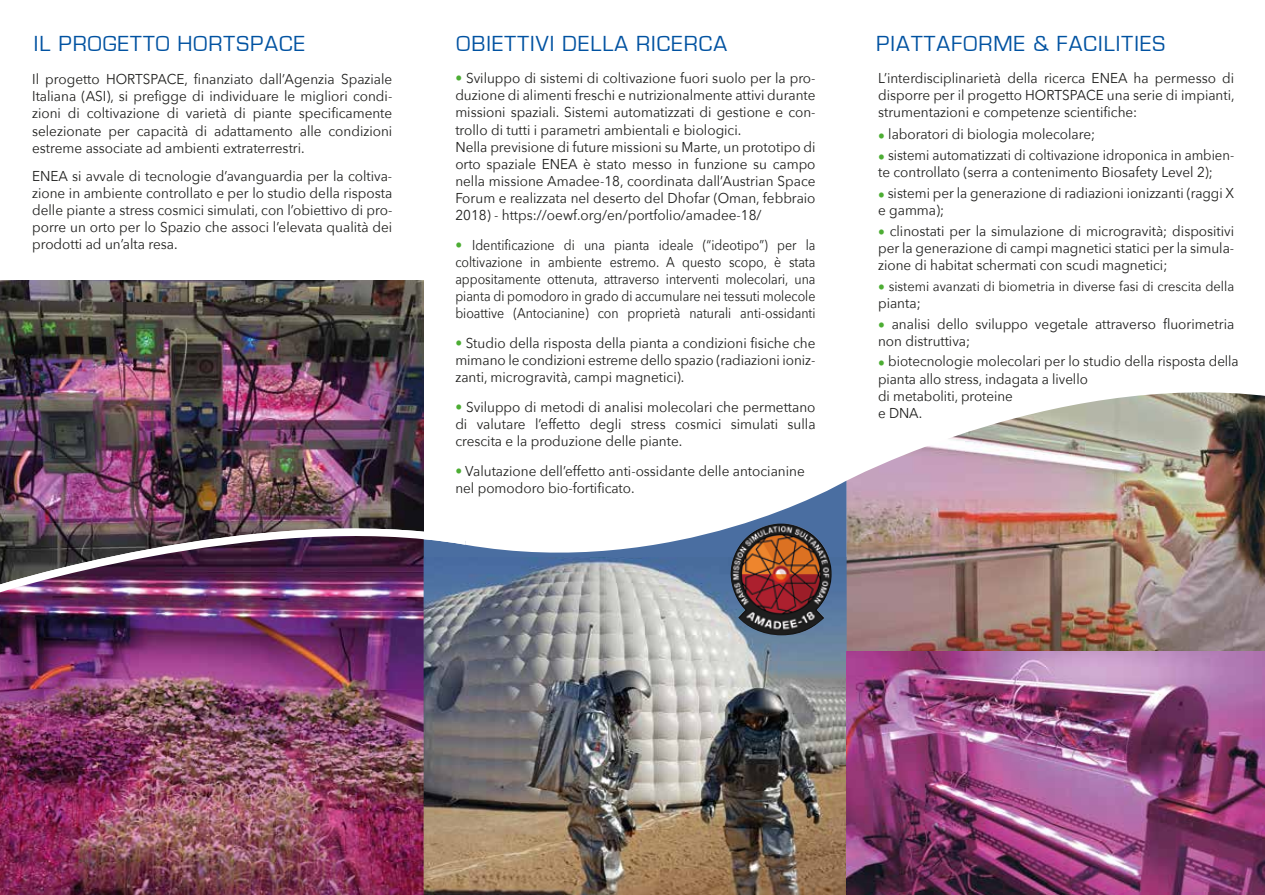
<style>
.page{position:relative;width:1265px;height:895px;background:#fff}
.page>*{position:absolute;margin:0;border:0;box-sizing:border-box;transform-origin:0 0}
.t1{font:22.5px "Eurostile";letter-spacing:.05em;color:#0052a1}
.t2{font:14.25px/17.1px "Avenir Next";color:#1d1d1b;text-align:justify;scale:.95 1}
.t3{font:14.25px/17.1px "Avenir Next";color:#1d1d1b;text-align:justify;scale:.87 1}
.t4{font:14.25px/17.1px "Avenir Next";color:#1d1d1b;scale:.94 1}
.t5{font:14.25px/17.1px "Avenir Next";color:#1d1d1b;scale:.92 1}
.t6{font:13.5px "Avenir Next";color:#1d1d1b;scale:.95 1}
.s1{color:#4cad33}
.s2{font-size:14.25px;color:#4cad33}
</style>
<div class="page">
<img style="left:0;top:280px;width:423px;height:197px">
<img style="left:423px;top:599px;width:423px;height:295px">
<img style="left:730px;top:599px;width:101px;height:36px">
<img style="left:846px;top:576px;width:418px;height:318px">
<img style="left:846px;top:392px;width:418px;height:184px">
<img style="left:0;top:599px;width:423px;height:295px">
<img style="left:0;top:477px;width:846px;height:122px">
<h1 class="t1" style="left:34px;top:32px;width:273px">IL PROGETTO HORTSPACE</h1>
<h1 class="t1" style="left:456px;top:32px;width:272px">OBIETTIVI DELLA RICERCA</h1>
<h1 class="t1" style="left:876px;top:32px;width:290px">PIATTAFORME &amp; FACILITIES</h1>
<p class="t2" style="left:455px;top:69px;width:380px;text-align:left"><span class="s1">•</span> Sviluppo di sistemi di coltivazione fuori suolo per la pro&shy;duzione di alimenti freschi e nutrizionalmente attivi durante missioni spaziali. Sistemi automatizzati di gestione e con&shy;trollo di tutti i parametri ambientali e biologici.<br>Nella previsione di future missioni su Marte, un prototipo di orto spaziale ENEA è stato messo in funzione su campo nella missione Amadee-18, coordinata dall’Austrian Space Forum e realizzata nel deserto del Dhofar (Oman, febbraio 2018) - https://oewf.org/en/portfolio/amadee-18/</p>
<p class="t3" style="left:455px;top:236px;width:415px"><span class="s1">•</span> Identificazione di una pianta ideale (“ideotipo”) per la coltivazione in ambiente estremo. A questo scopo, è stata appositamente ottenuta, attraverso interventi molecolari, una pianta di pomodoro in grado di accumulare nei tessuti molecole bioattive (Antocianine) con proprietà naturali anti-ossidanti</p>
<p class="t2" style="left:455px;top:334px;width:380px"><span class="s1">•</span> Studio della risposta della pianta a condizioni fisiche che mimano le condizioni estreme dello spazio (radiazioni ioniz&shy;zanti, microgravità, campi magnetici).</p>
<p class="t2" style="left:455px;top:398px;width:380px"><span class="s1">•</span> Sviluppo di metodi di analisi molecolari che permettano di valutare l’effetto degli stress cosmici simulati sulla crescita e la produzione delle piante.</p>
<p class="t2" style="left:455px;top:461px;width:369px"><span class="s1">•</span> Valutazione dell’effetto anti-ossidante delle antocianine nel pomodoro bio-fortificato.</p>
<p class="t2" style="left:878px;top:69px;width:377px">L’interdisciplinarietà della ricerca ENEA ha permesso di disporre per il progetto HORTSPACE una serie di impianti, strumentazioni e competenze scientifiche:</p>
<p class="t2" style="left:878px;top:125px;width:230px"><span class="s1">•</span> laboratori di biologia molecolare;</p>
<p class="t5" style="left:878px;top:146px;width:388px"><span class="s1">•</span> sistemi automatizzati di coltivazione idroponica in ambien&shy;te controllato (serra a contenimento Biosafety Level 2);</p>
<p class="t4" style="left:878px;top:184px;width:380px"><span class="s1">•</span> sistemi per la generazione di radiazioni ionizzanti (raggi X e gamma);</p>
<p class="t2" style="left:878px;top:222px;width:376px"><span class="s1">•</span> clinostati per la simulazione di microgravità; dispositivi per la generazione di campi magnetici statici per la simula&shy;zione di habitat schermati con scudi magnetici;</p>
<p class="t6" style="left:878px;top:275px;width:376px"><span class="s2">•</span> sistemi avanzati di biometria in diverse fasi di crescita della</p>
<p class="t2" style="left:878px;top:294px;width:46px">pianta;</p>
<p class="t2" style="left:878px;top:314px;width:376px"><span class="s1">•</span> analisi dello sviluppo vegetale attraverso fluorimetria non distruttiva;</p>
<p class="t4" style="left:878px;top:352px;width:385px"><span class="s1">•</span> biotecnologie molecolari per lo studio della risposta della pianta allo stress, indagata a livello<br>di metaboliti, proteine<br>e DNA.</p>
<p class="t2" style="left:32px;top:70px;width:380px">Il progetto HORTSPACE, finanziato dall’Agenzia Spaziale Italiana (ASI), si prefigge di individuare le migliori condi&shy;zioni di coltivazione di varietà di piante specificamente selezionate per capacità di adattamento alle condizioni estreme associate ad ambienti extraterrestri.</p>
<p class="t2" style="left:32px;top:166px;width:380px">ENEA si avvale di tecnologie d’avanguardia per la coltiva&shy;zione in ambiente controllato e per lo studio della risposta delle piante a stress cosmici simulati, con l’obiettivo di pro&shy;porre un orto per lo Spazio che associ l’elevata qualità dei prodotti ad un’alta resa.</p>
</div>
